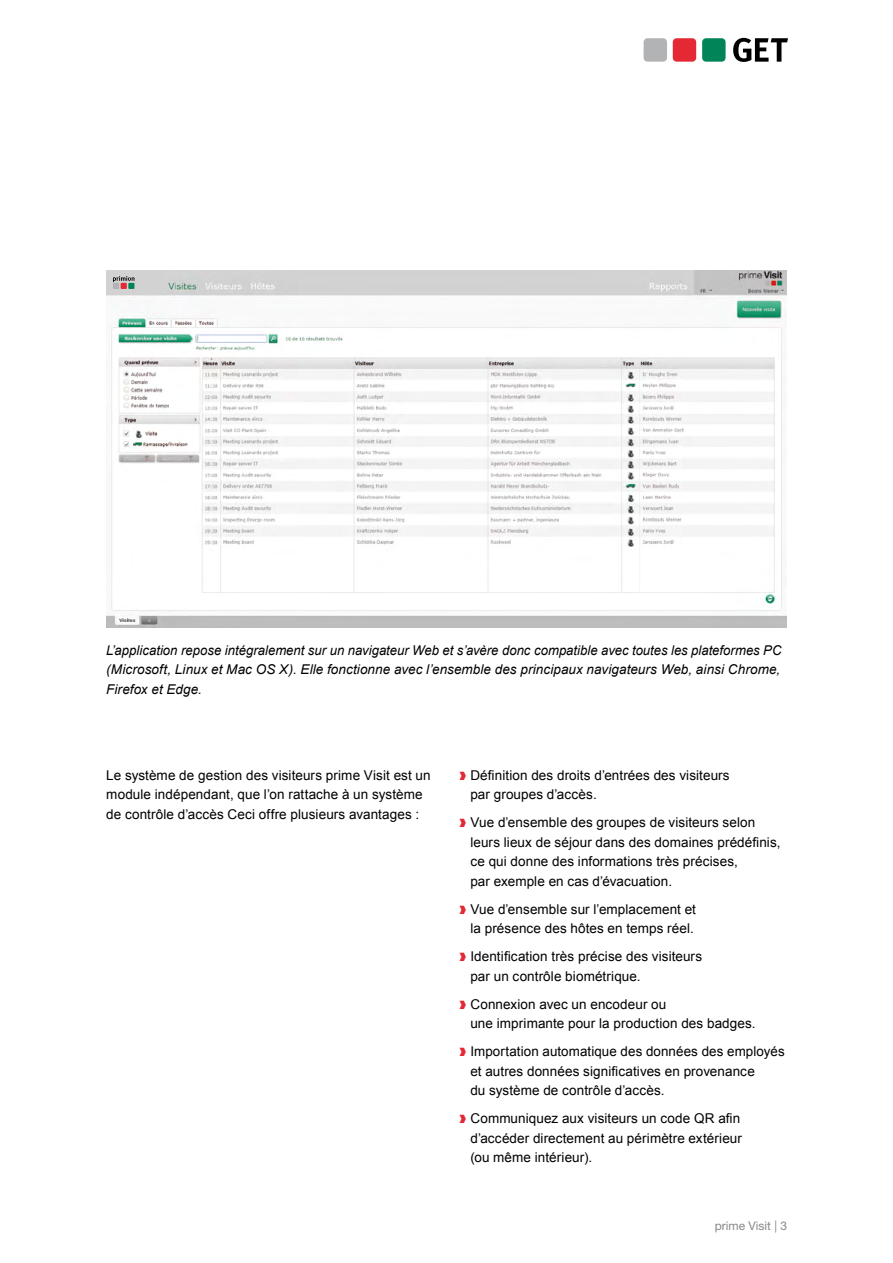
<style>
.page{position:relative;width:893px;height:1263px;background:#fff}
.page>*{position:absolute;margin:0;border:0;box-sizing:border-box;transform-origin:0 0}
.t1{font:13.5px/19.5px "Arial";letter-spacing:.005em;color:#000}
.t2{font:italic 13.5px/19.5px "Arial";letter-spacing:.005em;color:#000;text-align:justify}
.t3{font:12px "Helvetica Neue LT Std";color:#87888a}
.s1{color:#e42934}
</style>
<div class="page">
<svg style="left:733px;top:38px;width:55px;height:24px"></svg>
<div style="left:702px;top:38px;width:24px;height:24px;background:#008458;border-radius:4px"></div>
<div style="left:673px;top:38px;width:23px;height:24px;background:#e42934;border-radius:4px"></div>
<div style="left:644px;top:38px;width:23px;height:24px;background:#b1b3b4;border-radius:4px"></div>
<img style="left:106px;top:270px;width:681px;height:358px">
<div style="left:106px;top:270px;width:54px;height:25px;background:#d2d2d2"></div>
<svg style="left:113px;top:276px;width:21px;height:13px"></svg>
<p class="t2" style="left:106px;top:640px;width:677px">L’application repose intégralement sur un navigateur Web et s’avère donc compatible avec toutes les plateformes PC (Microsoft, Linux et Mac OS X). Elle fonctionne avec l’ensemble des principaux navigateurs Web, ainsi Chrome, Firefox et Edge.</p>
<p class="t1" style="left:106px;top:765px;width:326px">Le système de gestion des visiteurs prime Visit est un module indépendant, que l’on rattache à un système de contrôle d’accès Ceci offre plusieurs avantages :</p>
<p class="t1" style="left:470px;top:765px;width:261px;text-indent:-11px"><span class="s1">❱</span> Définition des droits d’entrées des visiteurs par groupes d’accès.</p>
<p class="t1" style="left:470px;top:813px;width:312px;text-indent:-11px"><span class="s1">❱</span> Vue d’ensemble des groupes de visiteurs selon leurs lieux de séjour dans des domaines prédéfinis, ce qui donne des informations très précises,<br>par exemple en cas d’évacuation.</p>
<p class="t1" style="left:459px;top:899px;width:238px;text-align:right"><span class="s1">❱</span> Vue d’ensemble sur l’emplacement et la présence des hôtes en temps réel.</p>
<p class="t1" style="left:470px;top:947px;width:233px;text-indent:-11px"><span class="s1">❱</span> Identification très précise des visiteurs par un contrôle biométrique.</p>
<p class="t1" style="left:470px;top:994px;width:287px;text-indent:-11px"><span class="s1">❱</span> Connexion avec un encodeur ou<br>une imprimante pour la production des badges.</p>
<p class="t1" style="left:470px;top:1042px;width:316px;text-indent:-11px"><span class="s1">❱</span> Importation automatique des données des employés et autres données significatives en provenance<br>du système de contrôle d’accès.</p>
<p class="t1" style="left:470px;top:1109px;width:273px;text-align:justify;text-indent:-11px"><span class="s1">❱</span> Communiquez aux visiteurs un code QR afin d’accéder directement au périmètre extérieur (ou même intérieur).</p>
<p class="t3" style="left:715px;top:1218px;width:74px">prime Visit | 3</p>
</div>
